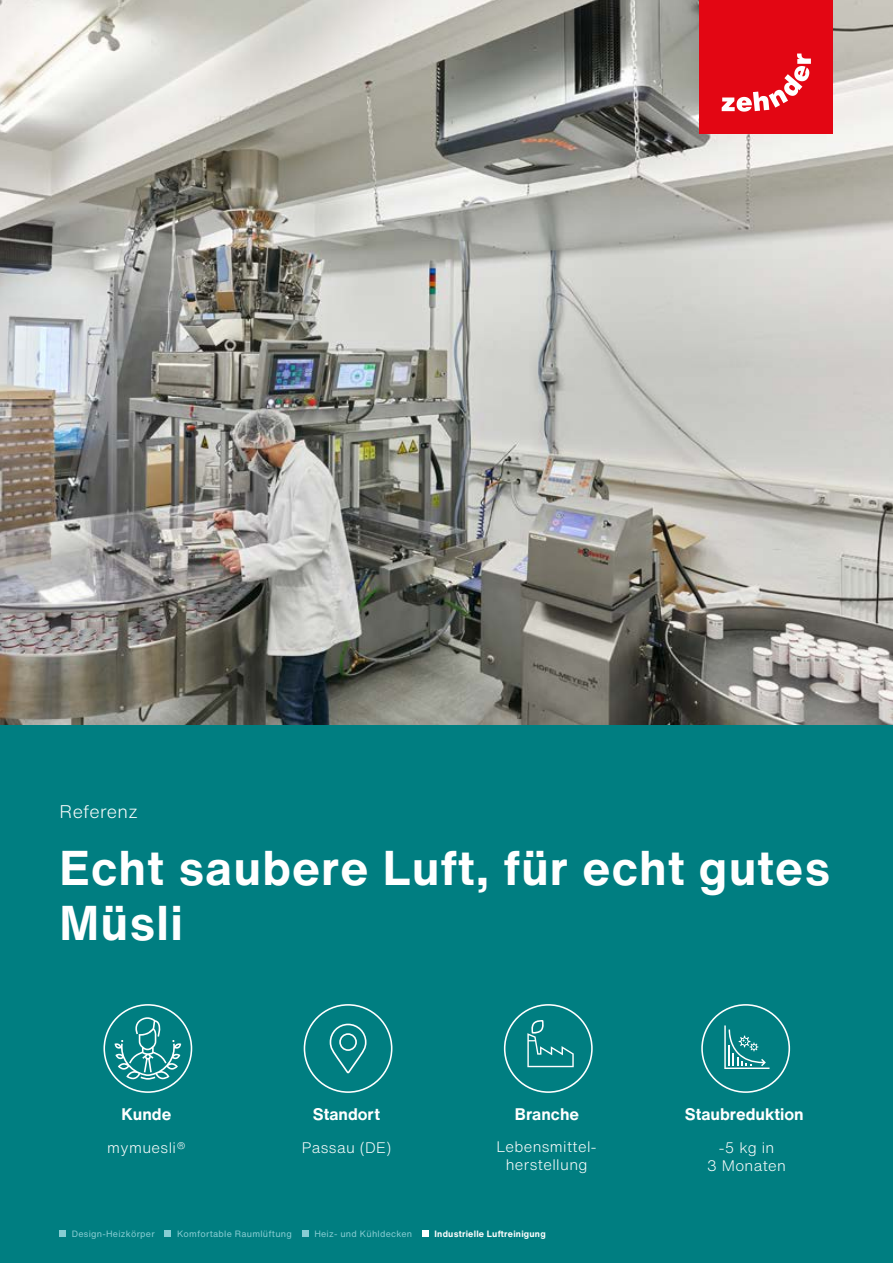
<style>
.page{position:relative;width:893px;height:1263px;background:#fff}
.page>*{position:absolute;margin:0;border:0;box-sizing:border-box;transform-origin:0 0}
.t1{font:700 48px/55.5px "Helvetica Now Text";letter-spacing:.025em;color:#fff}
.t2{font:300 18px "Helvetica Now Text";letter-spacing:.01em;color:#fff}
.t3{font:700 16.5px "Helvetica Now Text";color:#fff}
.t4{font:300 15px/18px "Helvetica Now Text";letter-spacing:.025em;color:#fff;text-align:center}
.t5{font:9px "Helvetica Now Text";letter-spacing:.025em;color:#88cdd3}
.t6{font:700 9px "Helvetica Now Text";letter-spacing:.025em;color:#fff}
</style>
<div class="page">
<img style="left:0;top:0;width:893px;height:726px">
<div style="left:0;top:726px;width:893px;height:537px;background:#007e81"></div>
<div style="left:699px;top:0;width:134px;height:134px;background:#e30613"></div>
<svg style="left:722px;top:54px;width:89px;height:58px"></svg>
<svg style="left:103px;top:1004px;width:89px;height:89px"></svg>
<svg style="left:304px;top:1004px;width:88px;height:89px"></svg>
<svg style="left:504px;top:1004px;width:89px;height:89px"></svg>
<svg style="left:701px;top:1004px;width:89px;height:89px"></svg>
<svg style="left:60px;top:1231px;width:6px;height:6px"></svg>
<svg style="left:165px;top:1231px;width:6px;height:6px"></svg>
<svg style="left:302px;top:1231px;width:6px;height:6px"></svg>
<div style="left:422px;top:1231px;width:7px;height:6px;background:#fff"></div>
<p class="t2" style="left:60px;top:798px;width:80px">Referenz</p>
<h1 class="t1" style="left:60px;top:839px;width:772px">Echt saubere Luft, für echt gutes<br>Müsli</h1>
<p class="t3" style="left:122px;top:1102px;width:51px">Kunde</p>
<p class="t3" style="left:313px;top:1102px;width:69px">Standort</p>
<p class="t3" style="left:515px;top:1102px;width:66px">Branche</p>
<p class="t3" style="left:685px;top:1102px;width:120px">Staubreduktion</p>
<p class="t4" style="left:107px;top:1138px;width:80px">mymuesli®</p>
<p class="t4" style="left:302px;top:1138px;width:91px">Passau (DE)</p>
<p class="t4" style="left:497px;top:1137px;width:101px">Lebensmittel&shy;herstellung</p>
<p class="t4" style="left:707px;top:1138px;width:80px">-5 kg in<br>3 Monaten</p>
<p class="t5" style="left:72px;top:1227px;width:84px">Design-Heizkörper</p>
<p class="t5" style="left:177px;top:1227px;width:116px">Komfortable Raumlüftung</p>
<p class="t5" style="left:314px;top:1227px;width:99px">Heiz- und Kühldecken</p>
<p class="t6" style="left:435px;top:1227px;width:113px">Industrielle Luftreinigung</p>
</div>
